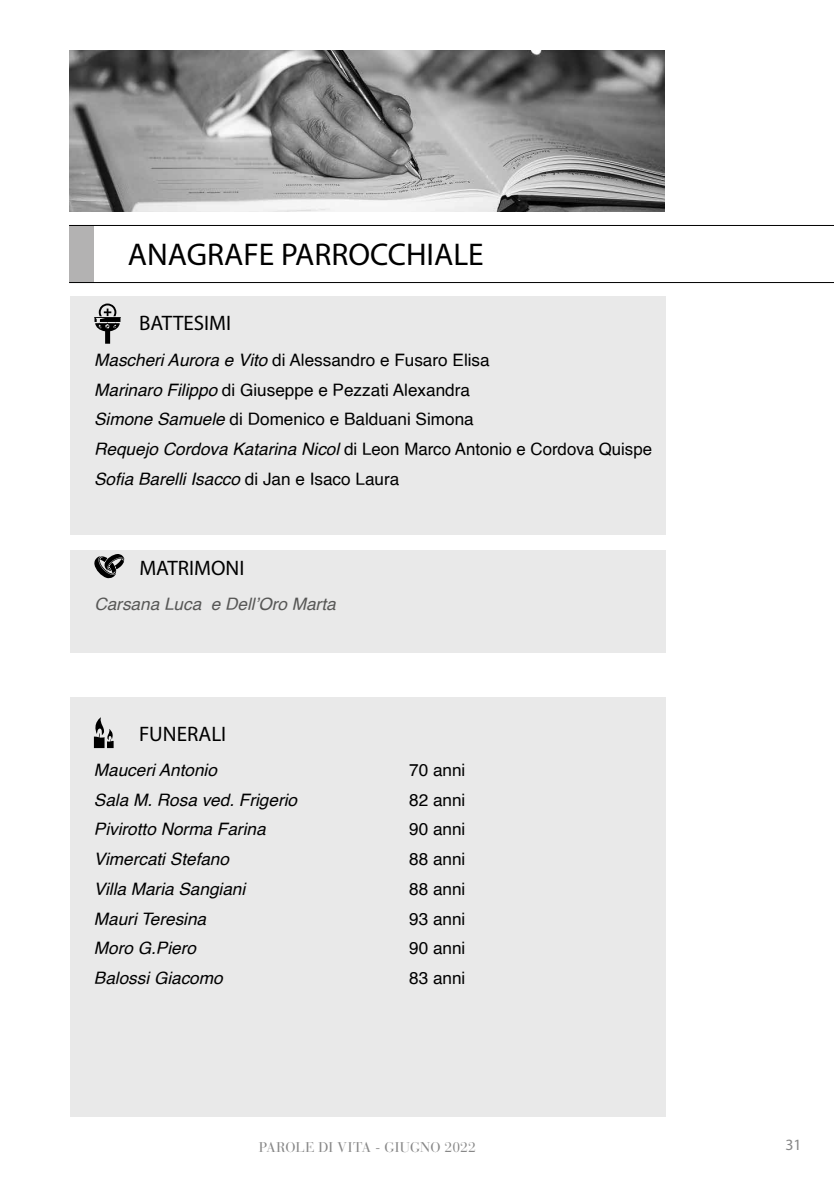
<style>
.page{position:relative;width:834px;height:1181px;background:#fff}
.page>*{position:absolute;margin:0;border:0;box-sizing:border-box;transform-origin:0 0}
.t1{font:31.5px "Myriad Pro";color:#000}
.t2{font:21px "Myriad Pro";color:#000}
.t3{font:17.15px/29.8px "Helvetica";color:#000}
.t4{font:italic 17.15px "Helvetica";color:#000}
.t5{font:italic 17.15px "Helvetica";color:#575756}
.t6{font:15.75px "Myriad Pro";color:#878787}
.t7{font:14px "Bauer Bodoni Std";letter-spacing:.005em;color:#878787}
.s1{font-style:italic}
</style>
<div class="page">
<div style="left:70px;top:550px;width:596px;height:102px;background:#e9e9e9"></div>
<div style="left:70px;top:297px;width:596px;height:238px;background:#e9e9e9"></div>
<div style="left:70px;top:697px;width:596px;height:419px;background:#e9e9e9"></div>
<div style="left:69px;top:225px;width:25px;height:58px;background:#b3b2b2"></div>
<hr style="left:69px;top:225px;width:764px;height:1px;background:#000">
<hr style="left:69px;top:282px;width:764px;height:1px;background:#000">
<svg style="left:94px;top:554px;width:30px;height:24px"></svg>
<svg style="left:94px;top:303px;width:27px;height:41px"></svg>
<img style="left:69px;top:51px;width:595px;height:160px">
<svg style="left:93px;top:717px;width:21px;height:31px"></svg>
<h1 class="t1" style="left:128px;top:235px;width:357px">ANAGRAFE PARROCCHIALE</h1>
<p class="t2" style="left:139px;top:310px;width:93px">BATTESIMI</p>
<p class="t3" style="left:94px;top:345px;width:559px"><span class="s1">Mascheri Aurora e Vito</span> di Alessandro e Fusaro Elisa<br><span class="s1">Marinaro Filippo</span> di Giuseppe e Pezzati Alexandra<br><span class="s1">Simone Samuele</span> di Domenico e Balduani Simona<br><span class="s1">Requejo Cordova Katarina Nicol</span> di Leon Marco Antonio e Cordova Quispe <span class="s1">Sofia Barelli Isacco</span> di Jan e Isaco Laura</p>
<p class="t2" style="left:139px;top:555px;width:106px">MATRIMONI</p>
<p class="t5" style="left:94px;top:591px;width:243px">Carsana Luca e Dell’Oro Marta</p>
<p class="t2" style="left:139px;top:720px;width:89px">FUNERALI</p>
<p class="t4" style="left:94px;top:756px;width:124px">Mauceri Antonio</p>
<p class="t3" style="left:409px;top:755px;width:58px">70 anni</p>
<p class="t4" style="left:94px;top:786px;width:205px">Sala M. Rosa ved. Frigerio</p>
<p class="t3" style="left:409px;top:785px;width:58px">82 anni</p>
<p class="t4" style="left:94px;top:816px;width:173px">Pivirotto Norma Farina</p>
<p class="t3" style="left:409px;top:815px;width:58px">90 anni</p>
<p class="t4" style="left:94px;top:845px;width:137px">Vimercati Stefano</p>
<p class="t3" style="left:409px;top:845px;width:58px">88 anni</p>
<p class="t4" style="left:94px;top:875px;width:153px">Villa Maria Sangiani</p>
<p class="t3" style="left:409px;top:874px;width:58px">88 anni</p>
<p class="t4" style="left:94px;top:905px;width:114px">Mauri Teresina</p>
<p class="t3" style="left:409px;top:904px;width:58px">93 anni</p>
<p class="t4" style="left:94px;top:935px;width:103px">Moro G.Piero</p>
<p class="t3" style="left:409px;top:934px;width:58px">90 anni</p>
<p class="t4" style="left:94px;top:964px;width:130px">Balossi Giacomo</p>
<p class="t3" style="left:409px;top:964px;width:58px">83 anni</p>
<p class="t7" style="left:259px;top:1138px;width:219px">PAROLE DI VITA - GIUGNO 2022</p>
<p class="t6" style="left:785px;top:1135px;width:18px">31</p>
</div>
